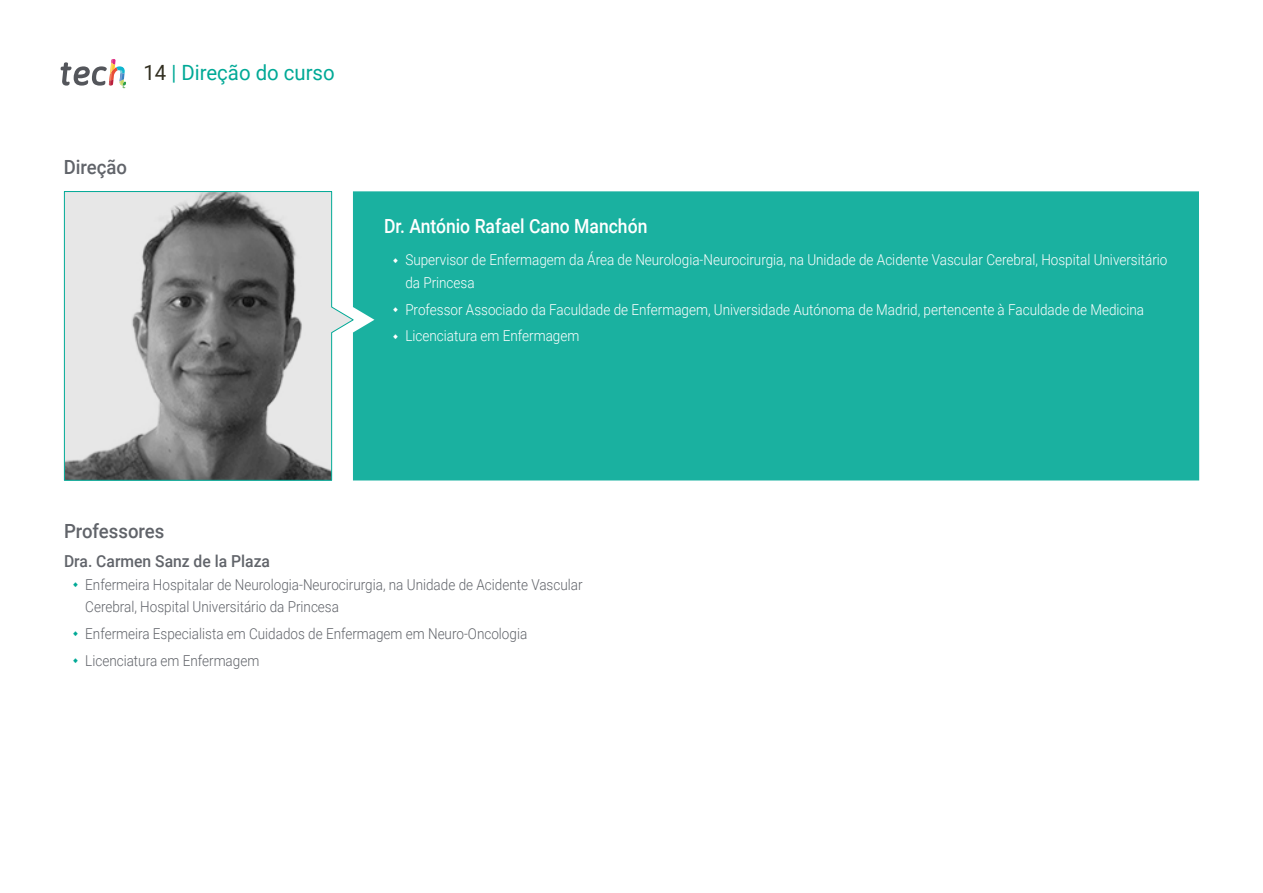
<style>
.page{position:relative;width:1263px;height:893px;background:#fff}
.page>*{position:absolute;margin:0;border:0;box-sizing:border-box;transform-origin:0 0}
.t1{font:21px "Roboto";color:#00a996}
.t2{font:500 19.5px "Roboto";color:#fff;scale:.9 1}
.t3{font:500 19.5px "Roboto";color:#61646a;scale:.95 1}
.t4{font:500 16.5px "Roboto";color:#61646a;scale:.95 1}
.t5{font:300 15px/22.5px "Roboto";color:#fff;scale:.9 1}
.t6{font:300 15px/22.5px "Roboto";color:#61646a;scale:.9 1}
.s1{color:#312e20}
</style>
<div class="page">
<svg style="left:61px;top:59px;width:65px;height:29px"></svg>
<svg style="left:64px;top:191px;width:291px;height:290px;background:#a5a8a7"></svg>
<div style="left:353px;top:191px;width:846px;height:289px;background:#1ab1a0"></div>
<svg style="left:393px;top:258px;width:5px;height:5px"></svg>
<svg style="left:393px;top:307px;width:5px;height:5px"></svg>
<svg style="left:393px;top:334px;width:5px;height:5px"></svg>
<h1 class="t1" style="left:144px;top:57px;width:193px"><span class="s1">14</span> | Direção do curso</h1>
<h2 class="t3" style="left:64px;top:154px;width:68px">Direção</h2>
<h2 class="t2" style="left:384px;top:213px;width:294px">Dr. António Rafael Cano Manchón</h2>
<p class="t5" style="left:405px;top:248px;width:848px">Supervisor de Enfermagem da Área de Neurologia-Neurocirurgia, na Unidade de Acidente Vascular Cerebral, Hospital Universitário da Princesa</p>
<p class="t5" style="left:405px;top:295px;width:822px;line-height:26.7px">Professor Associado da Faculdade de Enfermagem, Universidade Autónoma de Madrid, pertencente à Faculdade de Medicina<br>Licenciatura em Enfermagem</p>
<h2 class="t3" style="left:64px;top:517px;width:107px">Professores</h2>
<p class="t4" style="left:64px;top:550px;width:218px">Dra. Carmen Sanz de la Plaza</p>
<p class="t6" style="left:85px;top:572px;width:554px">Enfermeira Hospitalar de Neurologia-Neurocirurgia, na Unidade de Acidente Vascular<br>Cerebral, Hospital Universitário da Princesa</p>
<p class="t6" style="left:85px;top:620px;width:493px;line-height:26.7px">Enfermeira Especialista em Cuidados de Enfermagem em Neuro-Oncologia<br>Licenciatura em Enfermagem</p>
</div>
